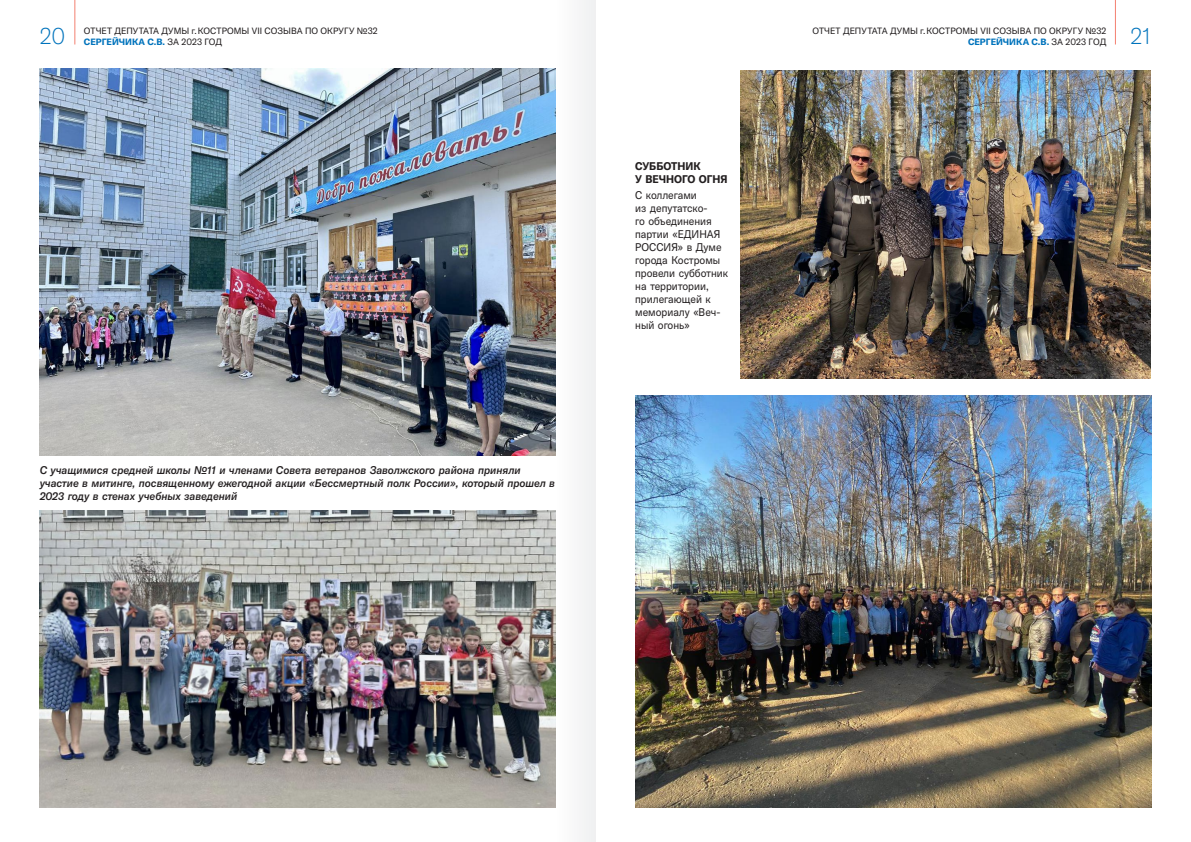
<style>
.page{position:relative;width:1191px;height:842px;background:#fff}
.page>*{position:absolute;margin:0;border:0;box-sizing:border-box;transform-origin:0 0}
.t1{font:100 23px "GT America LCG";color:#0073bc;scale:.95 1}
.Основной{font:italic 500 11px/13px "GT America LCG";color:#231f20;scale:.95 1}
.Основной-2{font:11px/13px "GT America LCG";color:#231f20;scale:.95 1}
.Основной-3{font:700 11px/13px "GT America LCG";color:#231f20;scale:.95 1}
.t2{font:9px/10.8px "GT America LCG";color:#231f20}
.t3{font:700 9px "GT America LCG";letter-spacing:.005em;color:#0073bc}
.s1{font-weight:700;color:#0073bc}
.s2{font-weight:400;color:#231f20}
</style>
<div class="page">
<hr style="left:74px;top:0;width:1px;height:45px;background:#f48070">
<hr style="left:1115px;top:0;width:1px;height:45px;background:#f48070">
<div style="left:547px;top:0;width:48px;height:842px;background:#f7f7f8"></div>
<img style="left:40px;top:69px;width:515px;height:386px">
<img style="left:40px;top:510px;width:516px;height:298px">
<img style="left:740px;top:71px;width:410px;height:308px">
<img style="left:635px;top:395px;width:516px;height:413px">
<p class="t2" style="left:84px;top:25px;width:295px">ОТЧЕТ ДЕПУТАТА ДУМЫ г. КОСТРОМЫ VII СОЗЫВА ПО ОКРУГУ №32<br><span class="s1">СЕРГЕЙЧИКА С.В.</span> ЗА 2023 ГОД</p>
<p class="t2" style="left:812px;top:25px;width:295px">ОТЧЕТ ДЕПУТАТА ДУМЫ г. КОСТРОМЫ VII СОЗЫВА ПО ОКРУГУ №32</p>
<h1 class="t1" style="left:40px;top:20px;width:28px">20</h1>
<p class="t3" style="left:968px;top:35px;width:140px">СЕРГЕЙЧИКА С.В. <span class="s2">ЗА 2023 ГОД</span></p>
<h1 class="t1" style="left:1130px;top:20px;width:23px">21</h1>
<p class="Основной" style="left:40px;top:462px;width:544px">С учащимися средней школы №11 и членами Совета ветеранов Заволжского района приняли участие в митинге, посвященному ежегодной акции «Бессмертный полк России», который прошел в<br>2023 году в стенах учебных заведений</p>
<p class="Основной-3" style="left:635px;top:159px;width:99px">СУББОТНИК<br>У ВЕЧНОГО ОГНЯ</p>
<p class="Основной-2" style="left:635px;top:188px;width:99px">С коллегами<br>из депутатско-<br>го объединения партии «ЕДИНАЯ<br>РОССИЯ» в Думе города Костромы провели субботник на территории, прилегающей к мемориалу «Веч&shy;ный огонь»</p>
</div>
